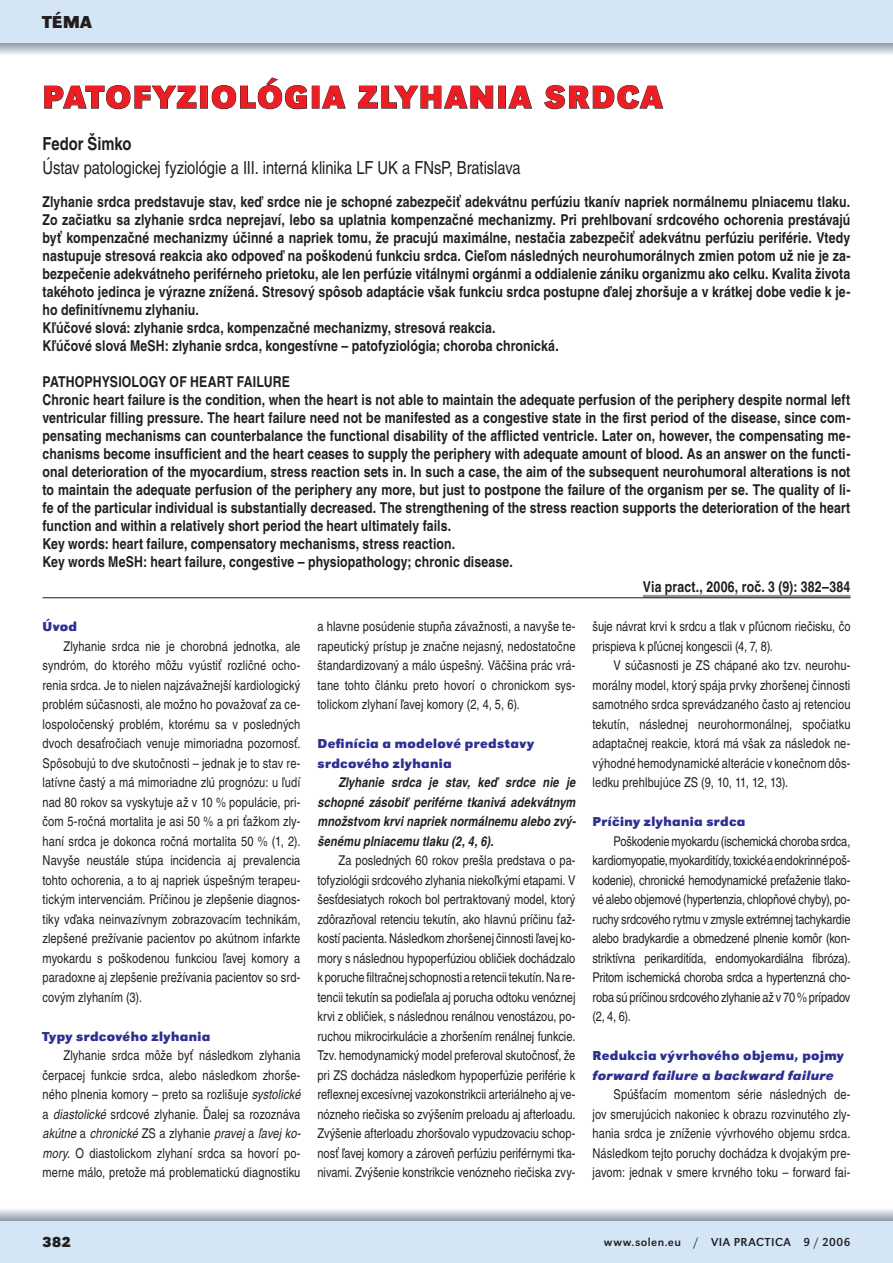
<style>
.page{position:relative;width:893px;height:1263px;background:#fff}
.page>*{position:absolute;margin:0;border:0;box-sizing:border-box;transform-origin:0 0}
.t1{font:700 33px "URW Grotesk TOT";letter-spacing:.045em;color:#ee1d23}
.t2{font:condensed 18px "Nimbus Sans LOT";letter-spacing:-.005em;color:#231f20}
.t3{font:700 condensed 18px "Nimbus Sans LOT";letter-spacing:-.005em;color:#231f20}
.t4{font:700 18px "URW Grotesk TOT";color:#231f20}
.t5{font:700 condensed 15px/18px "Nimbus Sans LOT";letter-spacing:.01em;color:#231f20}
.t6{font:700 15px "URW Grotesk TOT";color:#231f20}
.t7{font:condensed 13.5px/19.5px "Nimbus Sans LOT";letter-spacing:.005em;color:#231f20;text-align:justify}
.t8{font:700 13.5px/19.5px "URW Grotesk TOT";letter-spacing:.025em;color:#2e3092}
.t9{font:italic 700 condensed 13.5px/19.5px "Nimbus Sans LOT";letter-spacing:.01em;color:#231f20;text-align:justify}
.t10{font:12px "URW Grotesk TOT";letter-spacing:.04em;color:#231f20}
.s1{font-style:italic}
</style>
<div class="page">
<svg style="left:0;top:43px;width:892px;height:12px"></svg>
<div style="left:0;top:1220px;width:893px;height:43px;background:#d4e5f5"></div>
<div style="left:0;top:0;width:893px;height:43px;background:#d4e5f5"></div>
<svg style="left:0;top:1209px;width:892px;height:11px"></svg>
<svg style="left:892px;top:43px;width:1px;height:12px"></svg>
<hr style="left:643px;top:595px;width:207px;height:3px;background:#939598">
<hr style="left:43px;top:597px;width:807px;height:1px;background:#231f20">
<svg style="left:44px;top:85px;width:153px;height:24px"></svg>
<div style="left:200px;top:86px;width:8px;height:23px;border:1px solid #231f20"></div>
<svg style="left:211px;top:77px;width:96px;height:32px"></svg>
<div style="left:312px;top:86px;width:7px;height:23px;border:1px solid #231f20"></div>
<svg style="left:321px;top:85px;width:25px;height:24px"></svg>
<svg style="left:358px;top:85px;width:135px;height:24px"></svg>
<div style="left:498px;top:86px;width:8px;height:23px;border:1px solid #231f20"></div>
<svg style="left:508px;top:85px;width:24px;height:24px"></svg>
<svg style="left:544px;top:85px;width:120px;height:24px"></svg>
<h2 class="t4" style="left:43px;top:11px;width:24px">téma</h2>
<h1 class="t1" style="left:43px;top:77px;width:133px">PATO FYZIOL</h1>
<h1 class="t1" style="left:257px;top:77px;width:312px">ÓGIA ZLYHANIA SRD</h1>
<h1 class="t1" style="left:617px;top:77px;width:48px">CA</h1>
<h2 class="t3" style="left:43px;top:133px;width:91px">Fedor Šimko</h2>
<h2 class="t2" style="left:43px;top:157px;width:480px">Ústav patologickej fyziológie a III. interná klinika LF UK a FNsP, Bratislava</h2>
<p class="t5" style="left:43px;top:193px;width:809px">Zlyhanie srdca predstavuje stav, keď srdce nie je schopné zabezpečiť adekvátnu perfúziu tkanív napriek normálnemu plniacemu tlaku.<br>Zo začiatku sa zlyhanie srdca neprejaví, lebo sa uplatnia kompenzačné mechanizmy. Pri prehlbovaní srdcového ochorenia prestávajú byť kompenzačné mechanizmy účinné a napriek tomu, že pracujú maximálne, nestačia zabezpečiť adekvátnu perfúziu periférie. Vtedy nastupuje stresová reakcia ako odpoveď na poškodenú funkciu srdca. Cieľom následných neurohumorálnych zmien potom už nie je za&shy;bezpečenie adekvátneho periférneho prietoku, ale len perfúzie vitálnymi orgánmi a oddialenie zániku organizmu ako celku. Kvalita života takéhoto jedinca je výrazne znížená. Stresový spôsob adaptácie však funkciu srdca postupne ďalej zhoršuje a v krátkej dobe vedie k je&shy;ho definitívnemu zlyhaniu.<br>Kľúčové slová: zlyhanie srdca, kompenzačné mechanizmy, stresová reakcia.<br>Kľúčové slová MeSH: zlyhanie srdca, kongestívne – patofyziológia; choroba chronická.</p>
<p class="t5" style="left:43px;top:373px;width:158px">Pathophysiology of heart</p>
<p class="t5" style="left:237px;top:373px;width:8px">fail</p>
<p class="t5" style="left:43px;top:373px;width:809px;text-indent:221px">ure<br>Chronic heart failure is the condition, when the heart is not able to maintain the adequate perfusion of the periphery despite normal left ventricular filling pressure. The heart failure need not be manifested as a congestive state in the first period of the disease, since com&shy;pensating mechanisms can counterbalance the functional disability of the afflicted ventricle. Later on, however, the compensating me&shy;chanisms become insufficient and the heart ceases to supply the periphery with adequate amount of blood. As an answer on the functi&shy;onal deterioration of the myocardium, stress reaction sets in. In such a case, the aim of the subsequent neurohumoral alterations is not to maintain the adequate perfusion of the periphery any more, but just to postpone the failure of the organism per se. The quality of li&shy;fe of the particular individual is substantially decreased. The strengthening of the stress reaction supports the deterioration of the heart function and within a relatively short period the heart ultimately fails.<br>Key words: heart failure, compensatory mechanisms, stress reaction.<br>Key words MeSH: heart failure, congestive – physiopathology; chronic disease.</p>
<p class="t5" style="left:643px;top:578px;width:209px">Via pract., 2006, roč. 3 (9): 382–384</p>
<p class="t8" style="left:43px;top:617px;width:36px">Úvod</p>
<p class="t7" style="left:43px;top:636px;width:259px;text-indent:21px">Zlyhanie srdca nie je chorobná jednotka, ale syndróm, do ktorého môžu vyústiť rozličné ocho&shy;renia srdca. Je to nielen najzávažnejší kardiologický problém súčasnosti, ale možno ho považovať za ce&shy;lospoločenský problém, ktorému sa v posledných dvoch desaťročiach venuje mimoriadna pozornosť.<br>Spôsobujú to dve skutočnosti – jednak je to stav re&shy;latívne častý a má mimoriadne zlú prognózu: u ľudí nad 80 rokov sa vyskytuje až v 10 % populácie, pri&shy;čom 5-ročná mortalita je asi 50 % a pri ťažkom zly&shy;haní srdca je dokonca ročná mortalita 50 % (1, 2).<br>Navyše neustále stúpa incidencia aj prevalencia tohto ochorenia, a to aj napriek úspešným terapeu&shy;tickým intervenciám. Príčinou je zlepšenie diagnos&shy;tiky vďaka neinvazívnym zobrazovacím technikám, zlepšené prežívanie pacientov po akútnom infarkte myokardu s poškodenou funkciou ľavej komory a paradoxne aj zlepšenie prežívania pacientov so srd&shy;covým zlyhaním (3).</p>
<p class="t8" style="left:43px;top:1026px;width:169px">Typy srdcového zlyhania</p>
<p class="t7" style="left:43px;top:1046px;width:260px;text-indent:21px">Zlyhanie srdca môže byť následkom zlyhania čerpacej funkcie srdca, alebo následkom zhorše&shy;ného plnenia komory – preto sa rozlišuje <span class="s1">systolické </span>a <span class="s1">diastolické</span> srdcové zlyhanie. Ďalej sa rozoznáva <span class="s1">akútne</span> a <span class="s1">chronické</span> ZS a zlyhanie <span class="s1">pravej</span> a <span class="s1">ľavej ko&shy;mory</span>. O diastolickom zlyhaní srdca sa hovorí po&shy;merne málo, pretože má problematickú diagnostiku</p>
<p class="t7" style="left:317px;top:617px;width:259px">a hlavne posúdenie stupňa závažnosti, a navyše te&shy;rapeutický prístup je značne nejasný, nedostatočne štandardizovaný a málo úspešný. Väčšina prác vrá&shy;tane tohto článku preto hovorí o chronickom sys&shy;tolickom zlyhaní ľavej komory (2, 4, 5, 6).</p>
<p class="t8" style="left:317px;top:734px;width:219px">Definícia a modelové predstavy srdcového zlyhania</p>
<p class="t9" style="left:317px;top:773px;width:260px;text-indent:21px">Zlyhanie srdca je stav, keď srdce nie je schopné zásobiť periférne tkanivá adekvátnym množstvom krvi napriek normálnemu alebo zvý&shy;šenému plniacemu tlaku (2, 4, 6).</p>
<p class="t7" style="left:317px;top:851px;width:259px;text-indent:21px">Za posledných 60 rokov prešla predstava o pa&shy;tofyziológii srdcového zlyhania niekoľkými etapami. V šesťdesiatych rokoch bol pertraktovaný model, ktorý zdôrazňoval retenciu tekutín, ako hlavnú príčinu ťaž&shy;kostí pacienta. Následkom zhoršenej činnosti ľavej ko&shy;mory s následnou hypoperfúziou obličiek dochádzalo k poruche filtračnej schopnosti a retencii tekutín. Na re&shy;tencii tekutín sa podieľala aj porucha odtoku venóznej krvi z obličiek, s následnou renálnou venostázou, po&shy;ruchou mikrocirkulácie a zhoršením renálnej funkcie.<br>Tzv. hemodynamický model preferoval skutočnosť, že pri ZS dochádza následkom hypoperfúzie periférie k reflexnej excesívnej vazokonstrikcii arteriálneho aj ve&shy;nózneho riečiska so zvýšením preloadu aj afterloadu.<br>Zvýšenie afterloadu zhoršovalo vypudzovaciu schop&shy;nosť ľavej komory a zároveň perfúziu periférnymi tka&shy;nivami. Zvýšenie konstrikcie venózneho riečiska zvy-</p>
<p class="t7" style="left:592px;top:617px;width:259px">šuje návrat krvi k srdcu a tlak v pľúcnom riečisku, čo prispieva k pľúcnej kongescii (4, 7, 8).</p>
<p class="t7" style="left:592px;top:656px;width:259px;text-indent:21px">V súčasnosti je ZS chápané ako tzv. neurohu&shy;morálny model, ktorý spája prvky zhoršenej činnosti samotného srdca sprevádzaného často aj retenciou tekutín, následnej neurohormonálnej, spočiatku adaptačnej reakcie, ktorá má však za následok ne&shy;výhodné hemodynamické alterácie v konečnom dôs&shy;ledku prehlbujúce ZS (9, 10, 11, 12, 13).</p>
<p class="t8" style="left:592px;top:812px;width:154px">Príčiny zlyhania srdca</p>
<p class="t7" style="left:592px;top:831px;width:259px;text-indent:21px">Poškodenie myokardu (ischemická choroba srdca, kardiomyopatie, myokarditídy, toxické a endokrinné poš&shy;kodenie), chronické hemodynamické preťaženie tlako&shy;vé alebo objemové (hypertenzia, chlopňové chyby), po&shy;ruchy srdcového rytmu v zmysle extrémnej tachykardie alebo bradykardie a obmedzené plnenie komôr (kon&shy;striktívna perikarditída, endomyokardiálna fibróza).<br>Pritom ischemická choroba srdca a hypertenzná cho&shy;roba sú príčinou srdcového zlyhanie až v 70 % prípadov (2, 4, 6).</p>
<p class="t8" style="left:592px;top:1046px;width:254px">Redukcia vývrhového objemu, pojmy <span class="s1">forward failure</span> a <span class="s1">backward failure</span></p>
<p class="t7" style="left:592px;top:1085px;width:259px;text-indent:21px">Spúšťacím momentom série následných de&shy;jov smerujúcich nakoniec k obrazu rozvinutého zly&shy;hania srdca je zníženie vývrhového objemu srdca.<br>Následkom tejto poruchy dochádza k dvojakým pre&shy;javom: jednak v smere krvného toku – forward fai-</p>
<p class="t6" style="left:43px;top:1233px;width:30px">382</p>
<p class="t10" style="left:604px;top:1235px;width:248px">www.solen.eu / via practica 9 / 2006</p>
</div>
